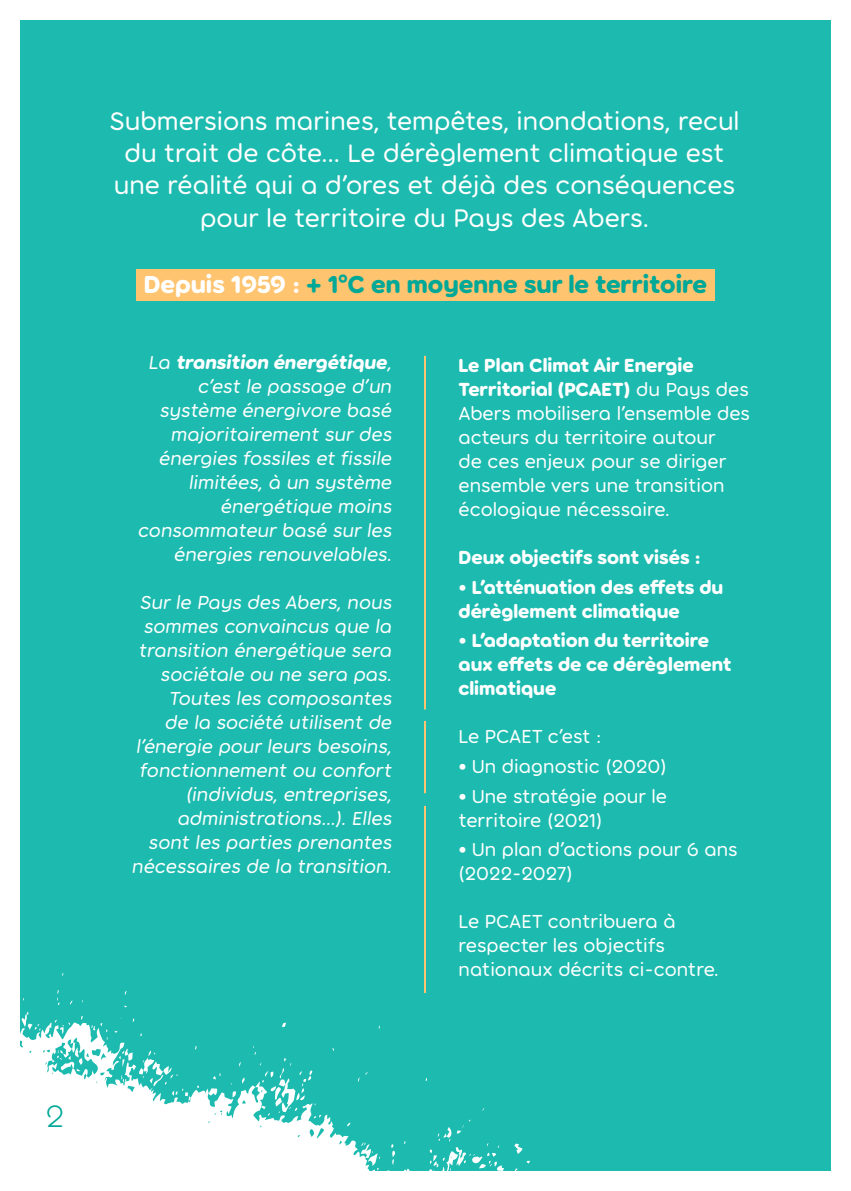
<style>
.page{position:relative;width:851px;height:1191px;background:#fff}
.page>*{position:absolute;margin:0;border:0;box-sizing:border-box;transform-origin:0 0}
.t1{font:300 33px "Torus";color:#00a897}
.t2{font:27px/32.4px "Torus";color:#fff;text-align:center}
.t3{font:700 25.8px "Torus";color:#00a897}
.t4{font:20px/24px "Torus";color:#fff}
.t5{font:700 20px/24px "Torus";color:#fff}
.s1{color:#fff}
.s2{font-weight:700}
</style>
<div class="page">
<div style="left:20px;top:20px;width:811px;height:1151px;background:#1dbbaf"></div>
<svg style="left:20px;top:954px;width:791px;height:217px;fill:#1dbbaf"></svg>
<svg style="left:209px;top:1088px;width:8px;height:8px"></svg>
<svg style="left:232px;top:1091px;width:4px;height:6px"></svg>
<svg style="left:282px;top:1022px;width:4px;height:5px"></svg>
<svg style="left:241px;top:1077px;width:5px;height:7px"></svg>
<svg style="left:238px;top:1061px;width:3px;height:5px"></svg>
<svg style="left:347px;top:1122px;width:3px;height:4px"></svg>
<svg style="left:80px;top:1016px;width:3px;height:4px"></svg>
<svg style="left:132px;top:1018px;width:3px;height:4px"></svg>
<svg style="left:403px;top:1168px;width:7px;height:3px"></svg>
<svg style="left:124px;top:990px;width:3px;height:5px"></svg>
<svg style="left:119px;top:1048px;width:13px;height:19px"></svg>
<svg style="left:57px;top:990px;width:3px;height:15px"></svg>
<svg style="left:213px;top:1073px;width:7px;height:6px"></svg>
<svg style="left:91px;top:1023px;width:17px;height:16px"></svg>
<svg style="left:253px;top:1046px;width:68px;height:72px;background:#3fc5bb"></svg>
<svg style="left:361px;top:1142px;width:35px;height:29px"></svg>
<svg style="left:121px;top:1074px;width:6px;height:8px"></svg>
<svg style="left:20px;top:998px;width:21px;height:39px"></svg>
<svg style="left:429px;top:1119px;width:113px;height:52px;background:#2dbfb4"></svg>
<svg style="left:139px;top:1046px;width:60px;height:55px;background:#45c7bd"></svg>
<svg style="left:54px;top:1019px;width:16px;height:15px"></svg>
<svg style="left:52px;top:1042px;width:32px;height:29px"></svg>
<hr style="left:424px;top:806px;width:2px;height:187px;background:#fec470">
<hr style="left:424px;top:721px;width:2px;height:72px;background:#fec470">
<hr style="left:424px;top:356px;width:2px;height:353px;background:#fec470">
<div style="left:136px;top:269px;width:578px;height:32px;background:#fec470"></div>
<p class="t2" style="left:109px;top:104px;width:631px">Submersions marines, tempêtes, inondations, recul du trait de côte… Le dérèglement climatique est une réalité qui a d’ores et déjà des conséquences pour le territoire du Pays des Abers.</p>
<p class="t3" style="left:144px;top:268px;width:565px"><span class="s1">Depuis 1959 :</span> + 1°C en moyenne sur le territoire</p>
<p class="t4" style="left:137px;top:350px;width:259px;text-align:right">La <span class="s2">transition énergétique</span>, c’est le passage d’un système énergivore basé majoritairement sur des énergies fossiles et fissile limitées, à un système énergétique moins consommateur basé sur les énergies renouvelables.</p>
<p class="t4" style="left:131px;top:590px;width:264px;text-align:right">Sur le Pays des Abers, nous sommes convaincus que la transition énergétique sera sociétale ou ne sera pas.<br>Toutes les composantes<br>de la société utilisent de l’énergie pour leurs besoins, fonctionnement ou confort (individus, entreprises, administrations…). Elles sont les parties prenantes nécessaires de la transition.</p>
<p class="t4" style="left:458px;top:353px;width:293px"><span class="s2">Le Plan Climat Air Energie<br>Territorial (PCAET)</span> du Pays des<br>Abers mobilisera l’ensemble des acteurs du territoire autour<br>de ces enjeux pour se diriger ensemble vers une transition écologique nécessaire.</p>
<p class="t5" style="left:458px;top:544px;width:243px">Deux objectifs sont visés :</p>
<p class="t5" style="left:458px;top:574px;width:266px">• L’atténuation des effets du dérèglement climatique</p>
<p class="t5" style="left:458px;top:628px;width:275px">• L’adaptation du territoire aux effets de ce dérèglement climatique</p>
<p class="t4" style="left:458px;top:724px;width:144px">Le PCAET c’est :</p>
<p class="t4" style="left:458px;top:754px;width:210px"><span class="s2">•</span> Un diagnostic (2020)</p>
<p class="t4" style="left:458px;top:783px;width:210px"><span class="s2">•</span> Une stratégie pour le territoire (2021)</p>
<p class="t4" style="left:458px;top:837px;width:280px"><span class="s2">•</span> Un plan d’actions pour 6 ans (2022-2027)</p>
<p class="t4" style="left:458px;top:909px;width:262px">Le PCAET contribuera à respecter les objectifs nationaux décrits ci-contre.</p>
<p class="t1" style="left:45px;top:1096px;width:20px">2</p>
</div>
